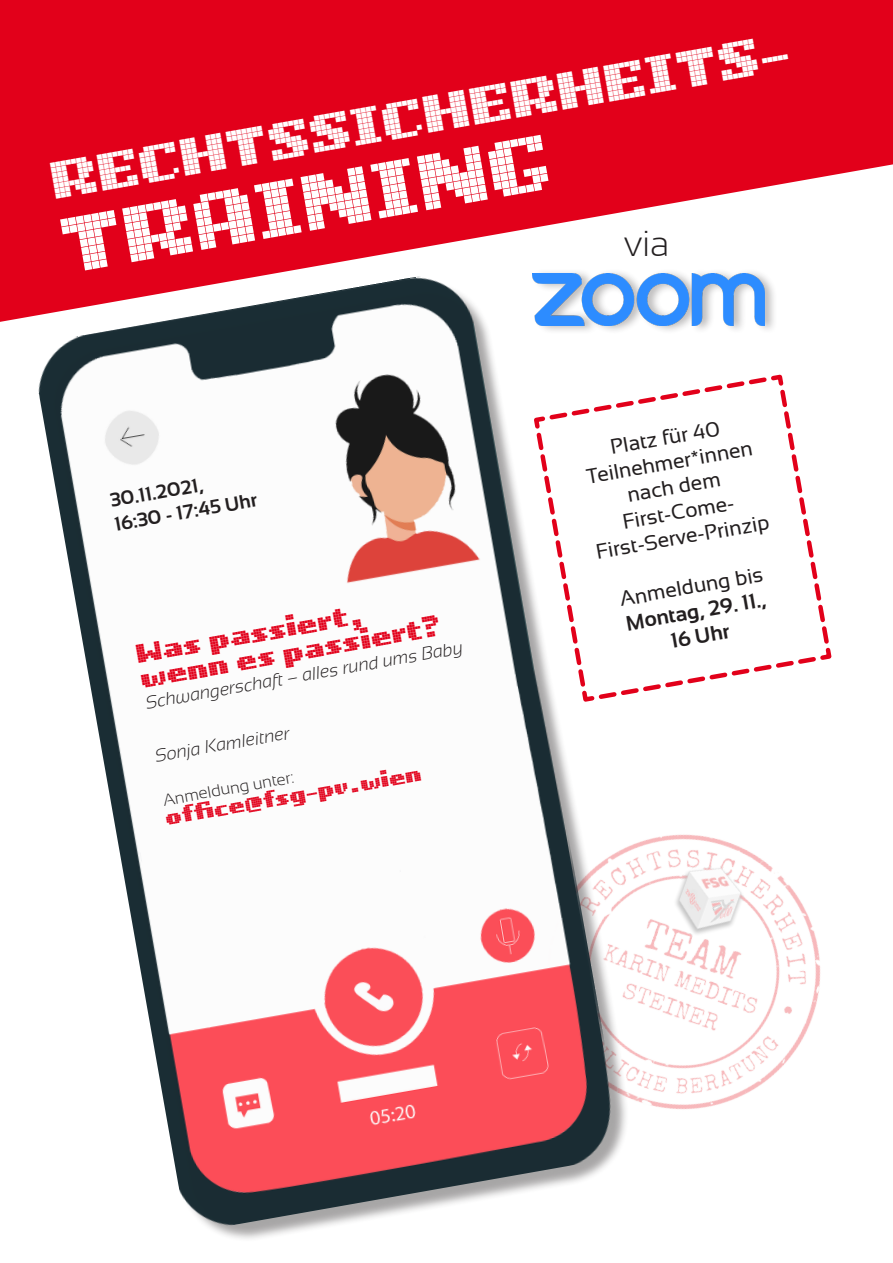
<style>
.page{position:relative;width:893px;height:1263px;background:#fff}
.page>*{position:absolute;margin:0;border:0;box-sizing:border-box;transform-origin:0 0}
.t1{font:900 63px "Unibody 8 Pro";color:#fff}
.t2{font:900 42px "Unibody 8 Pro";color:#fff}
.t3{font:300 36px "Sansation";color:#231f20}
.t4{font:21px "Sansation";color:#231f20}
.t5{font:900 21px "Unibody 8 Pro";color:#e2001a}
.t6{font:700 21px "Sansation";color:#231f20}
.t7{font:700 19.5px "Sansation";color:#231f20}
.t8{font:italic 300 18px "Sansation";color:#231f20}
.t9{font:900 16.5px "Unibody 8 Pro";color:#e2001a}
.t10{font:300 16.5px "Sansation";color:#231f20}
</style>
<div class="page">
<svg style="left:0;top:0;width:893px;height:322px;background:#e6253b"></svg>
<img style="left:629px;top:834px;width:192px;height:276px">
<img style="left:30px;top:267px;width:595px;height:966px">
<div style="left:532px;top:268px;width:246px;height:67px;background:#231f20;opacity:.3"></div>
<img style="left:533px;top:273px;width:231px;height:52px">
<svg style="left:531px;top:372px;width:301px;height:333px"></svg>
<p class="t2" style="left:47px;top:148px;width:742px;rotate:-10deg">RECHTSSICHERHEITS-</p>
<p class="t1" style="left:56px;top:196px;width:498px;rotate:-10deg">TRAINING</p>
<p class="t3" style="left:624px;top:223px;width:47px">via</p>
<p class="t7" style="left:108px;top:490px;width:95px;rotate:-10deg">30.11.2021,</p>
<p class="t7" style="left:113px;top:514px;width:146px;rotate:-10deg">16:30 - 17:45 Uhr</p>
<p class="t5" style="left:134px;top:637px;width:232px;rotate:-10deg">Was passiert,</p>
<p class="t5" style="left:139px;top:662px;width:306px;rotate:-10deg">wenn es passiert?</p>
<p class="t8" style="left:144px;top:693px;width:323px;rotate:-10deg">Schwangerschaft – alles rund ums Baby</p>
<p class="t8" style="left:154px;top:746px;width:138px;rotate:-10deg">Sonja Kamleitner</p>
<p class="t10" style="left:162px;top:791px;width:134px;rotate:-10deg">Anmeldung unter:</p>
<p class="t9" style="left:164px;top:805px;width:261px;rotate:-10deg">offi ce@fsg-pv.wien</p>
<p class="t4" style="left:608px;top:435px;width:113px;rotate:-10deg">Platz für 40</p>
<p class="t4" style="left:585px;top:465px;width:170px;rotate:-10deg">Teilnehmer*innen</p>
<p class="t4" style="left:625px;top:484px;width:96px;rotate:-10deg">nach dem</p>
<p class="t4" style="left:621px;top:510px;width:118px;rotate:-10deg">First-Come-</p>
<p class="t4" style="left:594px;top:540px;width:177px;rotate:-10deg">First-Serve-Prinzip</p>
<p class="t4" style="left:618px;top:587px;width:147px;rotate:-10deg">Anmeldung bis</p>
<p class="t6" style="left:624px;top:612px;width:143px;rotate:-10deg">Montag, 29. 11.,</p>
<p class="t6" style="left:669px;top:630px;width:61px;rotate:-10deg">16 Uhr</p>
</div>
